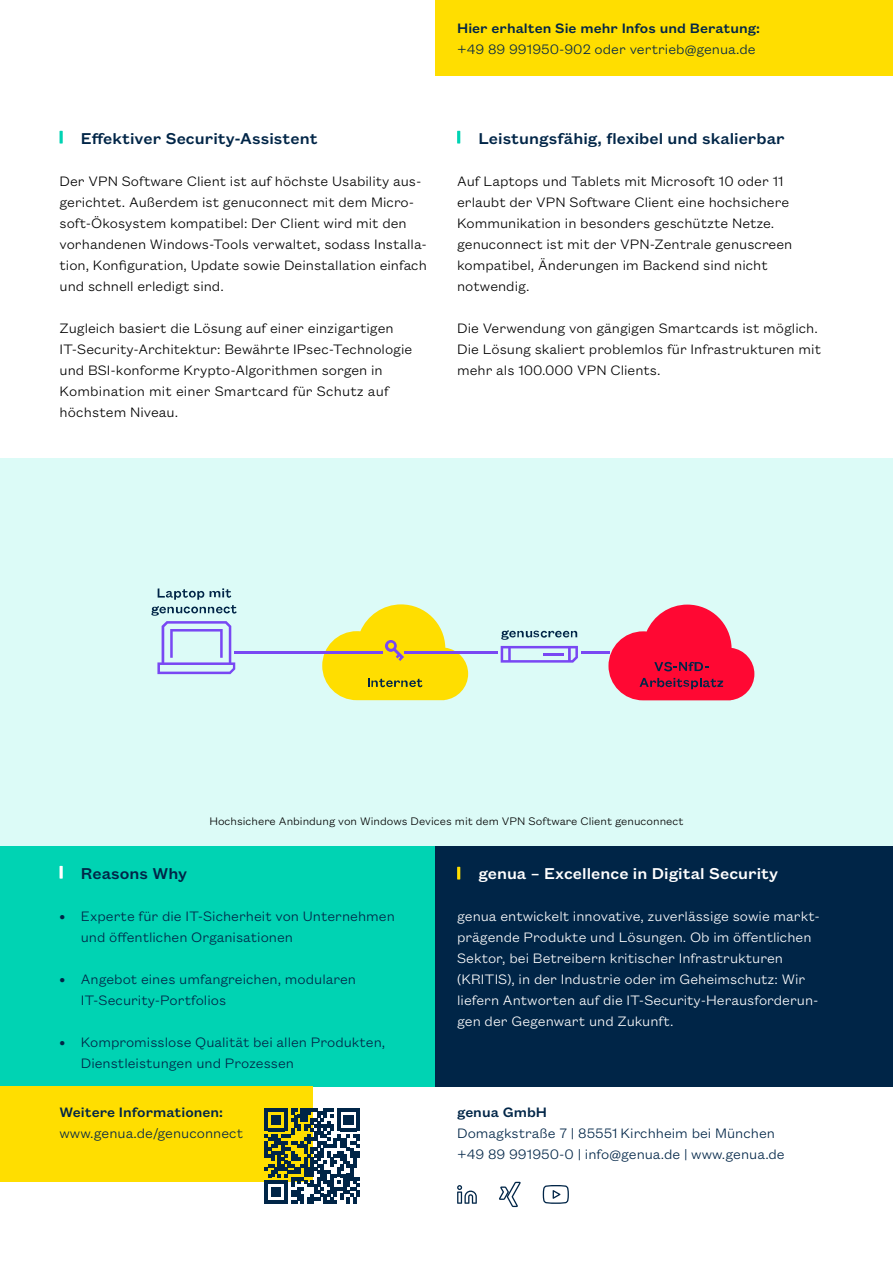
<style>
.page{position:relative;width:893px;height:1263px;background:#fff}
.page>*{position:absolute;margin:0;border:0;box-sizing:border-box;transform-origin:0 0}
.t1{font:500 17.25px "Founders Grotesk Text";color:#002547}
.t2{font:500 17.25px "Founders Grotesk Text";color:#fff}
.t3{font:300 15px/21px "Founders Grotesk Text";color:#000}
.t4{font:300 15px/21px "Founders Grotesk Text";color:#002547}
.t5{font:300 15px/21px "Founders Grotesk Text";color:#fff}
.t6{font:500 15px "Founders Grotesk Text";color:#002547}
.t7{font:300 12px "Founders Grotesk Text";color:#000}
.s1{font-weight:500}
</style>
<div class="page">
<div style="left:0;top:846px;width:436px;height:240px;background:#00d3b3"></div>
<div style="left:436px;top:846px;width:457px;height:240px;background:#002547"></div>
<div style="left:0;top:458px;width:893px;height:388px;background:#dcfbf7"></div>
<div style="left:0;top:1086px;width:313px;height:96px;background:#ffde00"></div>
<div style="left:436px;top:0;width:457px;height:75px;background:#ffde00"></div>
<svg style="left:60px;top:131px;width:3px;height:13px"></svg>
<svg style="left:457px;top:131px;width:3px;height:13px"></svg>
<svg style="left:457px;top:867px;width:3px;height:12px"></svg>
<svg style="left:60px;top:866px;width:3px;height:13px"></svg>
<svg style="left:543px;top:1185px;width:26px;height:19px"></svg>
<svg style="left:457px;top:1185px;width:20px;height:19px"></svg>
<svg style="left:499px;top:1182px;width:22px;height:25px"></svg>
<svg style="left:265px;top:1108px;width:95px;height:95px"></svg>
<svg style="left:501px;top:646px;width:77px;height:17px"></svg>
<hr style="left:543px;top:653px;width:21px;height:2px;background:#7948f3">
<hr style="left:581px;top:651px;width:29px;height:3px;background:#7948f3">
<hr style="left:234px;top:651px;width:149px;height:3px;background:#7948f3">
<hr style="left:404px;top:651px;width:93px;height:3px;background:#7948f3">
<svg style="left:501px;top:630px;width:76px;height:10px"></svg>
<svg style="left:151px;top:588px;width:86px;height:86px"></svg>
<svg style="left:322px;top:604px;width:146px;height:96px"></svg>
<svg style="left:608px;top:605px;width:146px;height:95px"></svg>
<p class="t1" style="left:81px;top:126px;width:238px">Effektiver Security-Assistent</p>
<p class="t3" style="left:60px;top:169px;width:369px">Der VPN Software Client ist auf höchste Usability aus&shy;gerichtet. Außerdem ist genuconnect mit dem Micro&shy;soft-Ökosystem kompatibel: Der Client wird mit den vorhandenen Windows-Tools verwaltet, sodass Installa&shy;tion, Konfiguration, Update sowie Deinstallation einfach und schnell erledigt sind.</p>
<p class="t3" style="left:60px;top:316px;width:354px">Zugleich basiert die Lösung auf einer einzigartigen IT-Security-Architektur: Bewährte IPsec-Technologie und BSI-konforme Krypto-Algorithmen sorgen in Kombination mit einer Smartcard für Schutz auf höchstem Niveau.</p>
<p class="t6" style="left:457px;top:18px;width:304px">Hier erhalten Sie mehr Infos und Beratung:</p>
<p class="t4" style="left:457px;top:37px;width:300px">+49 89 991950-902 oder vertrieb@genua.de</p>
<p class="t1" style="left:478px;top:126px;width:308px">Leistungsfähig, flexibel und skalierbar</p>
<p class="t3" style="left:457px;top:169px;width:337px">Auf Laptops und Tablets mit Microsoft 10 oder 11 erlaubt der VPN Software Client eine hochsichere Kommunikation in besonders geschützte Netze. genuconnect ist mit der VPN-Zentrale genuscreen kompatibel, Änderungen im Backend sind nicht notwendig.</p>
<p class="t3" style="left:457px;top:316px;width:365px">Die Verwendung von gängigen Smartcards ist möglich.<br>Die Lösung skaliert problemlos für Infrastrukturen mit mehr als 100.000 VPN Clients.</p>
<p class="t7" style="left:209px;top:813px;width:476px">Hochsichere Anbindung von Windows Devices mit dem VPN Software Client genuconnect</p>
<p class="t1" style="left:81px;top:861px;width:108px">Reasons Why</p>
<p class="t4" style="left:81px;top:904px;width:316px;text-indent:-21px"><span class="s1">•</span> Experte für die IT-Sicherheit von Unternehmen und öffentlichen Organisationen</p>
<p class="t4" style="left:81px;top:967px;width:277px;text-indent:-21px"><span class="s1">•</span> Angebot eines umfangreichen, modularen<br>IT-Security-Portfolios</p>
<p class="t4" style="left:81px;top:1030px;width:306px;text-indent:-21px"><span class="s1">•</span> Kompromisslose Qualität bei allen Produkten,<br>Dienstleistungen und Prozessen</p>
<p class="t6" style="left:60px;top:1102px;width:165px">Weitere Informationen:</p>
<p class="t4" style="left:60px;top:1122px;width:185px">www.genua.de/genuconnect</p>
<p class="t2" style="left:478px;top:861px;width:301px">genua – Excellence in Digital Security</p>
<p class="t5" style="left:457px;top:904px;width:364px">genua entwickelt innovative, zuverlässige sowie markt&shy;prägende Produkte und Lösungen. Ob im öffentlichen Sektor, bei Betreibern kritischer Infrastrukturen (KRITIS), in der Industrie oder im Geheimschutz: Wir liefern Antworten auf die IT-Security-Herausforderun&shy;gen der Gegenwart und Zukunft.</p>
<p class="t6" style="left:457px;top:1102px;width:92px">genua GmbH</p>
<p class="t4" style="left:457px;top:1122px;width:329px">Domagkstraße 7 | 85551 Kirchheim bei München +49 89 991950-0 | info@genua.de | www.genua.de</p>
</div>
